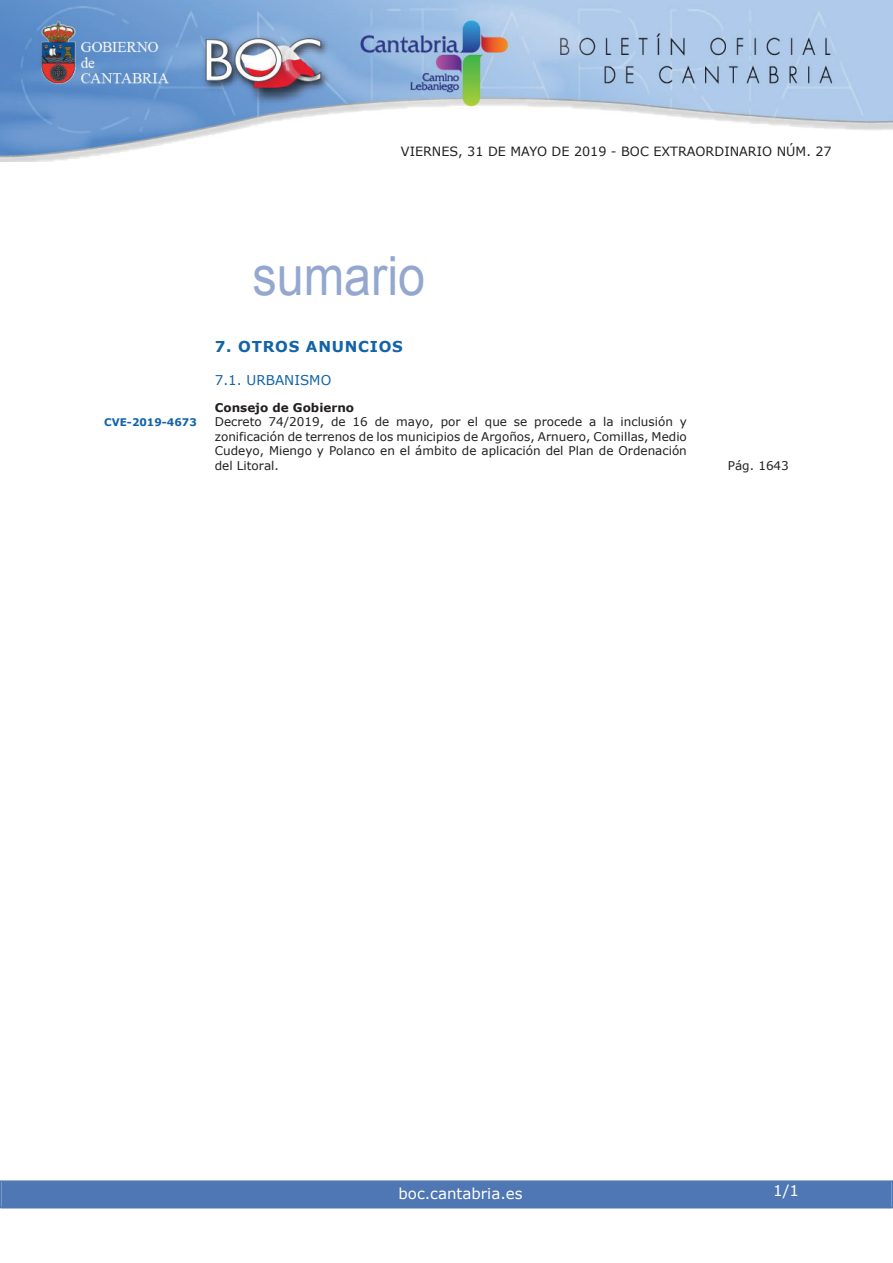
<style>
.page{position:relative;width:893px;height:1263px;background:#fff}
.page>*{position:absolute;margin:0;border:0;box-sizing:border-box;transform-origin:0 0}
.t1{font:54px "Arial";color:#94a8cf;scale:.9 1}
.t2{font:15px "Verdana";color:#fff}
.t3{font:700 15px "Verdana";letter-spacing:.05em;color:#1263a9}
.t4{font:13.5px "Verdana";color:#1263a9}
.t5{font:12.75px "Verdana";color:#231f20}
.t6{font:12px/14.4px "Verdana";color:#231f20;text-align:justify}
.t7{font:700 12px "Verdana";color:#231f20}
.t8{font:700 10.5px "Verdana";color:#1263a9}
</style>
<div class="page">
<img style="left:0;top:0;width:893px;height:161px">
<div style="left:2px;top:1181px;width:889px;height:27px;background:#4f77b3"></div>
<div style="left:0;top:1180px;width:893px;height:28px;border:2px solid #4f77b3"></div>
<p class="t5" style="left:401px;top:143px;width:432px">VIERNES, 31 DE MAYO DE 2019 - BOC EXTRAORDINARIO NÚM. 27</p>
<h1 class="t1" style="left:252px;top:246px;width:194px">sumario</h1>
<p class="t3" style="left:215px;top:337px;width:190px">7. OTROS ANUNCIOS</p>
<p class="t4" style="left:215px;top:371px;width:118px">7.1. URBANISMO</p>
<p class="t7" style="left:215px;top:400px;width:141px">Consejo de Gobierno</p>
<p class="t8" style="left:104px;top:416px;width:94px">CVE-2019-4673</p>
<p class="t6" style="left:215px;top:414px;width:474px">Decreto 74/2019, de 16 de mayo, por el que se procede a la inclusión y zonificación de terrenos de los municipios de Argoños, Arnuero, Comillas, Medio Cudeyo, Miengo y Polanco en el ámbito de aplicación del Plan de Ordenación del Litoral.</p>
<p class="t6" style="left:728px;top:458px;width:63px">Pág. 1643</p>
<p class="t2" style="left:398px;top:1184px;width:126px">boc.cantabria.es</p>
<p class="t2" style="left:773px;top:1181px;width:27px">1/1</p>
</div>
